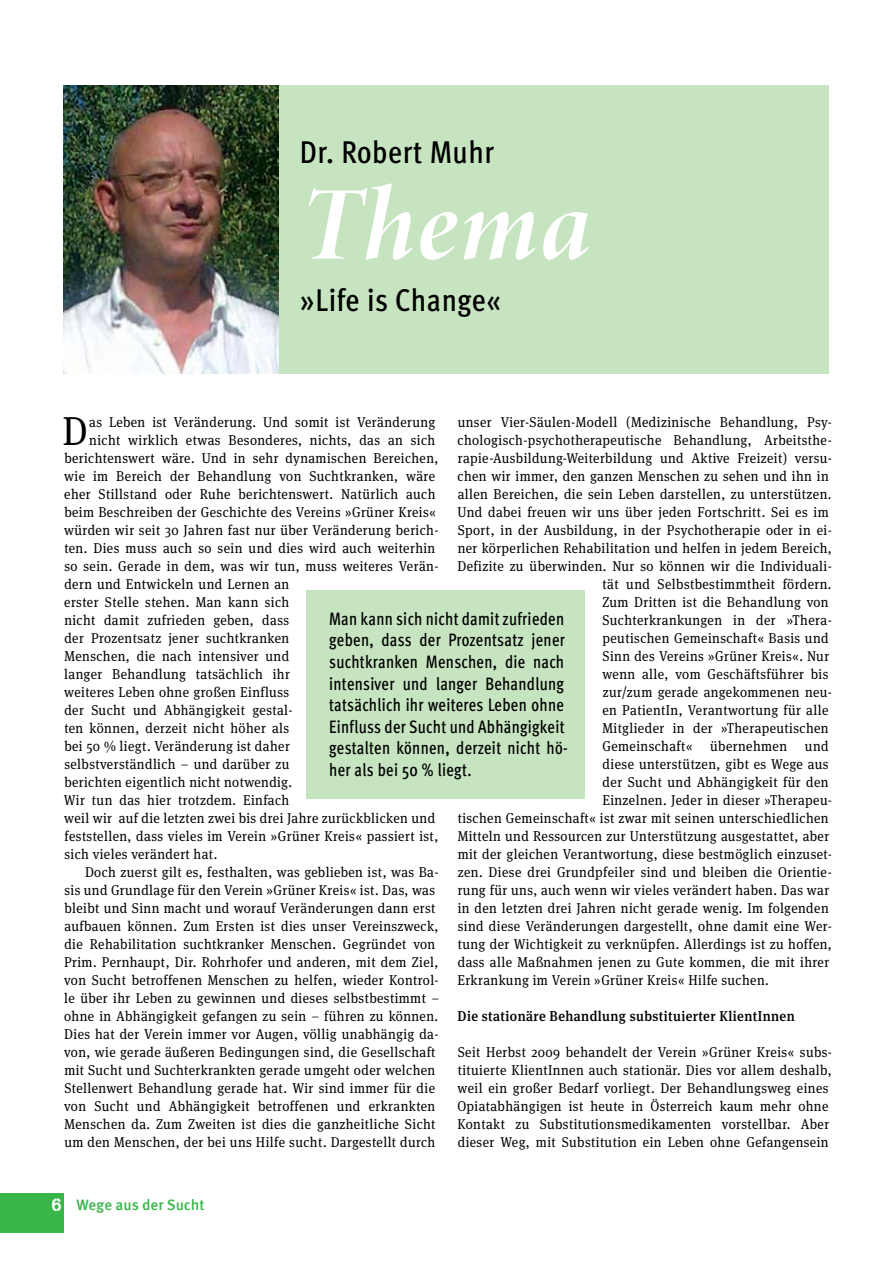
<style>
.page{position:relative;width:893px;height:1263px;background:#fff}
.page>*{position:absolute;margin:0;border:0;box-sizing:border-box;transform-origin:0 0}
.t1{font:105px "Minion Pro Bold It Disp";letter-spacing:.015em;color:#fff}
.t2{font:40.35px "Meta Serif OT";color:#000;scale:.93 1}
.t3{font:500 condensed 31.5px "Meta OT";letter-spacing:.015em;color:#000}
.t4{font:500 condensed 18px/21.6px "Meta OT";letter-spacing:.02em;color:#000;scale:.93 1}
.t5{font:500 15px "Meta OT";color:#39b54a}
.t6{font:14.25px/18px "Meta Serif OT";letter-spacing:.03em;color:#000;scale:.93 1}
.t7{font:500 14.25px "Meta Serif OT";letter-spacing:.03em;color:#000;scale:.93 1}
.s1{font-family:"AG Book Stencil";font-weight:400;font-size:18px;color:#fff}
</style>
<div class="page">
<div style="left:0;top:1194px;width:64px;height:21px;background:#39b54a"></div>
<div style="left:0;top:1212px;width:64px;height:21px;background:#39b54a"></div>
<div style="left:64px;top:85px;width:765px;height:289px;background:#c7e4c1"></div>
<div style="left:307px;top:590px;width:278px;height:209px;background:#c7e4c1"></div>
<img style="left:64px;top:85px;width:215px;height:289px">
<h3 class="t3" style="left:300px;top:132px;width:196px">Dr. Robert Muhr</h3>
<h1 class="t1" style="left:300px;top:155px;width:292px">Thema</h1>
<h3 class="t3" style="left:300px;top:280px;width:202px">»Life is Change«</h3>
<p class="t6" style="left:458px;top:413px;width:404px">unser Vier-Säulen-Modell (Medizinische Behandlung, Psy-</p>
<p class="t6" style="left:458px;top:431px;width:404px">chologisch-psychotherapeutische Behandlung, Arbeitsthe-</p>
<p class="t6" style="left:458px;top:449px;width:404px">rapie-Ausbildung-Weiterbildung und Aktive Freizeit) versu-</p>
<p class="t6" style="left:458px;top:467px;width:401px">chen wir immer, den ganzen Menschen zu sehen und ihn in</p>
<p class="t6" style="left:458px;top:485px;width:403px">allen Bereichen, die sein Leben darstellen, zu unterstützen.</p>
<p class="t6" style="left:457px;top:503px;width:401px">Und dabei freuen wir uns über jeden Fortschritt. Sei es im</p>
<p class="t6" style="left:458px;top:521px;width:404px">Sport, in der Ausbildung, in der Psychotherapie oder in ei-</p>
<p class="t6" style="left:458px;top:539px;width:404px">ner körperlichen Rehabilitation und helfen in jedem Bereich,</p>
<p class="t6" style="left:458px;top:557px;width:404px">Defizite zu überwinden. Nur so können wir die Individuali-</p>
<p class="t6" style="left:603px;top:575px;width:248px">tät und Selbstbestimmtheit fördern.</p>
<p class="t6" style="left:602px;top:593px;width:245px">Zum Dritten ist die Behandlung von</p>
<p class="t6" style="left:603px;top:611px;width:248px">Suchterkrankungen in der »Thera-</p>
<p class="t6" style="left:603px;top:629px;width:245px">peutischen Gemeinschaft« Basis und</p>
<p class="t6" style="left:603px;top:647px;width:245px">Sinn des Vereins »Grüner Kreis«. Nur</p>
<p class="t6" style="left:602px;top:665px;width:245px">wenn alle, vom Geschäftsführer bis</p>
<p class="t6" style="left:603px;top:683px;width:248px">zur/zum gerade angekommenen neu-</p>
<p class="t6" style="left:602px;top:701px;width:245px">en PatientIn, Verantwortung für alle</p>
<p class="t6" style="left:603px;top:719px;width:245px">Mitglieder in der »Therapeutischen</p>
<p class="t6" style="left:602px;top:737px;width:98px">Gemeinschaft«</p>
<p class="t6" style="left:710px;top:737px;width:84px">übernehmen</p>
<p class="t6" style="left:805px;top:737px;width:27px">und</p>
<p class="t6" style="left:603px;top:755px;width:244px">diese unterstützen, gibt es Wege aus</p>
<p class="t6" style="left:603px;top:773px;width:245px">der Sucht und Abhängigkeit für den</p>
<p class="t6" style="left:602px;top:791px;width:248px">Einzelnen. Jeder in dieser »Therapeu-</p>
<p class="t6" style="left:458px;top:809px;width:400px">tischen Gemeinschaft« ist zwar mit seinen unterschiedlichen</p>
<p class="t6" style="left:458px;top:827px;width:401px">Mitteln und Ressourcen zur Unterstützung ausgestattet, aber</p>
<p class="t6" style="left:458px;top:845px;width:404px">mit der gleichen Verantwortung, diese bestmöglich einzuset-</p>
<p class="t6" style="left:458px;top:863px;width:404px">zen. Diese drei Grundpfeiler sind und bleiben die Orientie-</p>
<p class="t6" style="left:458px;top:881px;width:401px">rung für uns, auch wenn wir vieles verändert haben. Das war</p>
<p class="t6" style="left:458px;top:899px;width:400px">in den letzten drei Jahren nicht gerade wenig. Im folgenden</p>
<p class="t6" style="left:458px;top:917px;width:404px">sind diese Veränderungen dargestellt, ohne damit eine Wer-</p>
<p class="t6" style="left:458px;top:935px;width:404px">tung der Wichtigkeit zu verknüpfen. Allerdings ist zu hoffen,</p>
<p class="t6" style="left:458px;top:953px;width:401px">dass alle Maßnahmen jenen zu Gute kommen, die mit ihrer</p>
<p class="t6" style="left:458px;top:971px;width:336px">Erkrankung im Verein »Grüner Kreis« Hilfe suchen.</p>
<p class="t7" style="left:458px;top:1007px;width:364px">Die stationäre Behandlung substituierter KlientInnen</p>
<p class="t6" style="left:457px;top:1043px;width:404px">Seit Herbst 2009 behandelt der Verein »Grüner Kreis« subs&shy;tituierte KlientInnen auch stationär. Dies vor allem deshalb, weil ein großer Bedarf vorliegt. Der Behandlungsweg eines Opiatabhängigen ist heute in Österreich kaum mehr ohne Kontakt zu Substitutionsmedikamenten vorstellbar. Aber dieser Weg, mit Substitution ein Leben ohne Gefangensein</p>
<h2 class="t2" style="left:62px;top:408px;width:29px">D</h2>
<p class="t6" style="left:89px;top:413px;width:374px">as Leben ist Veränderung. Und somit ist Veränderung</p>
<p class="t6" style="left:89px;top:431px;width:374px">nicht wirklich etwas Besonderes, nichts, das an sich</p>
<p class="t6" style="left:64px;top:449px;width:404px">berichtenswert wäre. Und in sehr dynamischen Bereichen,</p>
<p class="t6" style="left:64px;top:467px;width:400px">wie im Bereich der Behandlung von Suchtkranken, wäre</p>
<p class="t6" style="left:64px;top:485px;width:401px">eher Stillstand oder Ruhe berichtenswert. Natürlich auch</p>
<p class="t6" style="left:64px;top:503px;width:401px">beim Beschreiben der Geschichte des Vereins »Grüner Kreis«</p>
<p class="t6" style="left:64px;top:521px;width:404px">würden wir seit 30 Jahren fast nur über Veränderung berich-</p>
<p class="t6" style="left:64px;top:539px;width:400px">ten. Dies muss auch so sein und dies wird auch weiterhin</p>
<p class="t6" style="left:64px;top:557px;width:404px">so sein. Gerade in dem, was wir tun, muss weiteres Verän-</p>
<p class="t6" style="left:64px;top:575px;width:243px">dern und Entwickeln und Lernen an</p>
<p class="t6" style="left:64px;top:593px;width:244px">erster Stelle stehen. Man kann sich</p>
<p class="t6" style="left:64px;top:611px;width:243px">nicht damit zufrieden geben, dass</p>
<p class="t6" style="left:64px;top:629px;width:243px">der Prozentsatz jener suchtkranken</p>
<p class="t6" style="left:64px;top:647px;width:243px">Menschen, die nach intensiver und</p>
<p class="t6" style="left:64px;top:665px;width:244px">langer Behandlung tatsächlich ihr</p>
<p class="t6" style="left:64px;top:683px;width:243px">weiteres Leben ohne großen Einfluss</p>
<p class="t6" style="left:64px;top:701px;width:247px">der Sucht und Abhängigkeit gestal-</p>
<p class="t6" style="left:64px;top:719px;width:243px">ten können, derzeit nicht höher als</p>
<p class="t6" style="left:64px;top:737px;width:244px">bei 50 % liegt. Veränderung ist daher</p>
<p class="t6" style="left:64px;top:755px;width:243px">selbstverständlich – und darüber zu</p>
<p class="t6" style="left:64px;top:773px;width:246px">berichten eigentlich nicht notwendig.</p>
<p class="t6" style="left:64px;top:791px;width:244px">Wir tun das hier trotzdem. Einfach</p>
<p class="t6" style="left:64px;top:809px;width:400px">weil wir auf die letzten zwei bis drei Jahre zurückblicken und</p>
<p class="t6" style="left:65px;top:827px;width:404px">feststellen, dass vieles im Verein »Grüner Kreis« passiert ist,</p>
<p class="t6" style="left:64px;top:845px;width:166px">sich vieles verändert hat.</p>
<p class="t6" style="left:85px;top:863px;width:382px">Doch zuerst gilt es, festhalten, was geblieben ist, was Ba-</p>
<p class="t6" style="left:64px;top:881px;width:400px">sis und Grundlage für den Verein »Grüner Kreis« ist. Das, was</p>
<p class="t6" style="left:64px;top:899px;width:401px">bleibt und Sinn macht und worauf Veränderungen dann erst</p>
<p class="t6" style="left:64px;top:917px;width:404px">aufbauen können. Zum Ersten ist dies unser Vereinszweck,</p>
<p class="t6" style="left:64px;top:935px;width:400px">die Rehabilitation suchtkranker Menschen. Gegründet von</p>
<p class="t6" style="left:64px;top:953px;width:404px">Prim. Pernhaupt, Dir. Rohrhofer und anderen, mit dem Ziel,</p>
<p class="t6" style="left:64px;top:971px;width:404px">von Sucht betroffenen Menschen zu helfen, wieder Kontrol-</p>
<p class="t6" style="left:64px;top:989px;width:405px">le über ihr Leben zu gewinnen und dieses selbstbestimmt –</p>
<p class="t6" style="left:64px;top:1007px;width:404px">ohne in Abhängigkeit gefangen zu sein – führen zu können.</p>
<p class="t6" style="left:64px;top:1025px;width:404px">Dies hat der Verein immer vor Augen, völlig unabhängig da-</p>
<p class="t6" style="left:64px;top:1043px;width:401px">von, wie gerade äußeren Bedingungen sind, die Gesellschaft</p>
<p class="t6" style="left:64px;top:1061px;width:400px">mit Sucht und Suchterkrankten gerade umgeht oder welchen</p>
<p class="t6" style="left:64px;top:1079px;width:400px">Stellenwert Behandlung gerade hat. Wir sind immer für die</p>
<p class="t6" style="left:64px;top:1097px;width:401px">von Sucht und Abhängigkeit betroffenen und erkrankten</p>
<p class="t6" style="left:64px;top:1115px;width:401px">Menschen da. Zum Zweiten ist dies die ganzheitliche Sicht</p>
<p class="t6" style="left:64px;top:1133px;width:400px">um den Menschen, der bei uns Hilfe sucht. Dargestellt durch</p>
<p class="t4" style="left:329px;top:607px;width:258px">Man kann sich nicht damit zufrieden geben, dass der Prozentsatz jener suchtkranken Menschen, die nach intensiver und langer Behandlung tatsächlich ihr weiteres Leben ohne Einfluss der Sucht und Abhängigkeit gestalten können, derzeit nicht hö&shy;her als bei 50 % liegt.</p>
<p class="t5" style="left:52px;top:1195px;width:155px"><span class="s1">6</span> Wege aus der Sucht</p>
</div>
